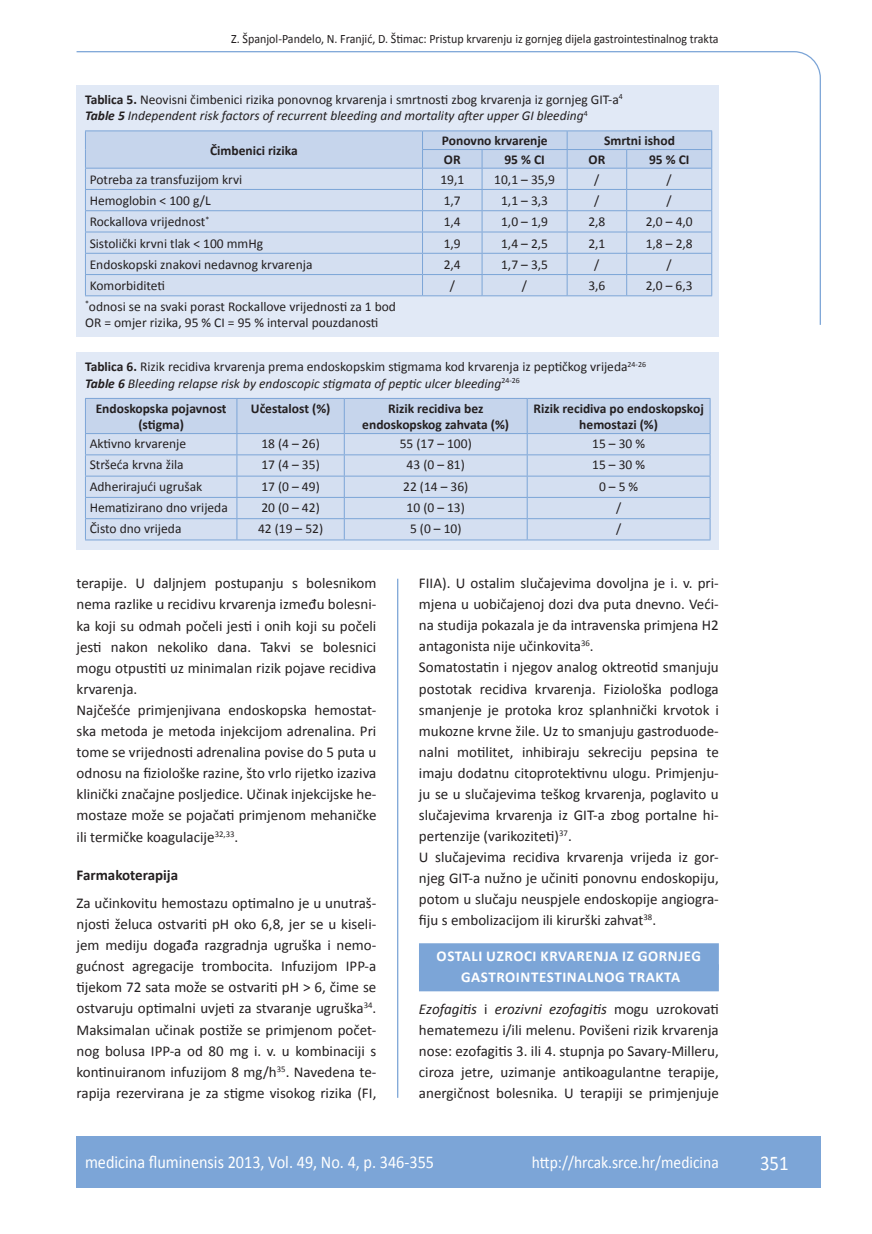
<style>
.page{position:relative;width:872px;height:1234px;background:#fff}
.page>*{position:absolute;margin:0;border:0;box-sizing:border-box;transform-origin:0 0}
.t1{font:21px "Calibri";color:#fff;scale:.9 1}
.t2{font:18px "Calibri";color:#fff;scale:.9 1}
.t3{font:17.25px "Calibri";color:#fff;scale:.9 1}
.t4{font:15px/21.1px "Calibri";color:#231f20}
.t5{font:700 15px/21px "Calibri";letter-spacing:.04em;color:#fff;text-align:center}
.t6{font:700 15px "Calibri";color:#231f20}
.t7{font:13.5px/16.5px "Calibri";color:#231f20}
.t8{font:700 13.5px/16.5px "Calibri";color:#231f20;text-align:center}
.t9{font:12.75px "Calibri";color:#231f20;scale:.94 1}
.s1{font-weight:700}
.s2{font-weight:700;font-style:italic}
.s3{font-style:italic}
</style>
<div class="page">
<svg style="left:76px;top:51px;width:745px;height:275px"></svg>
<hr style="left:397px;top:578px;width:1px;height:519px;background:#7ca5d7">
<div style="left:77px;top:1135px;width:744px;height:51px;background:#7ca5d7"></div>
<div style="left:77px;top:85px;width:642px;height:251px;background:#e1e9f6"></div>
<hr style="left:85px;top:130px;width:337px;height:1px;background:#7ca5d7">
<hr style="left:422px;top:130px;width:60px;height:1px;background:#7ca5d7">
<hr style="left:482px;top:130px;width:85px;height:1px;background:#7ca5d7">
<hr style="left:567px;top:130px;width:59px;height:1px;background:#7ca5d7">
<hr style="left:626px;top:130px;width:86px;height:1px;background:#7ca5d7">
<svg style="left:85px;top:131px;width:627px;height:164px"></svg>
<hr style="left:85px;top:295px;width:337px;height:1px;background:#7ca5d7">
<hr style="left:422px;top:295px;width:60px;height:1px;background:#7ca5d7">
<hr style="left:482px;top:295px;width:85px;height:1px;background:#7ca5d7">
<hr style="left:567px;top:295px;width:59px;height:1px;background:#7ca5d7">
<hr style="left:626px;top:295px;width:86px;height:1px;background:#7ca5d7">
<div style="left:77px;top:352px;width:642px;height:198px;background:#e1e9f6"></div>
<svg style="left:85px;top:398px;width:625px;height:141px"></svg>
<hr style="left:85px;top:539px;width:152px;height:1px;background:#7ca5d7">
<hr style="left:237px;top:539px;width:107px;height:1px;background:#7ca5d7">
<hr style="left:344px;top:539px;width:183px;height:1px;background:#7ca5d7">
<hr style="left:527px;top:539px;width:183px;height:1px;background:#7ca5d7">
<div style="left:419px;top:943px;width:300px;height:27px;background:#7ca5d7"></div>
<div style="left:419px;top:964px;width:300px;height:27px;background:#7ca5d7"></div>
<p class="t9" style="left:231px;top:30px;width:520px">Z. Španjol-Pandelo, N. Franjić, D. Štimac: Pristup krvarenju iz gornjeg dijela gastrointestinalnog trakta</p>
<p class="t7" style="left:85px;top:90px;width:539px"><span class="s1">Tablica 5.</span> Neovisni čimbenici rizika ponovnog krvarenja i smrtnosti zbog krvarenja iz gornjeg GIT-a<sup>4<br></sup><span class="s2">Table 5</span> <span class="s3">Independent risk factors of recurrent bleeding and mortality after upper GI bleeding</span><sup>4</sup></p>
<p class="t8" style="left:210px;top:141px;width:89px">Čimbenici rizika</p>
<p class="t8" style="left:442px;top:132px;width:107px">Ponovno krvarenje</p>
<p class="t8" style="left:604px;top:132px;width:72px">Smrtni ishod</p>
<p class="t8" style="left:444px;top:150px;width:18px">OR</p>
<p class="t8" style="left:504px;top:150px;width:42px">95 % CI</p>
<p class="t8" style="left:588px;top:150px;width:18px">OR</p>
<p class="t8" style="left:649px;top:150px;width:42px">95 % CI</p>
<p class="t7" style="left:90px;top:170px;width:154px">Potreba za transfuzijom krvi</p>
<p class="t7" style="left:440px;top:170px;width:25px">19,1</p>
<p class="t7" style="left:494px;top:170px;width:62px">10,1 – 35,9</p>
<p class="t7" style="left:594px;top:170px;width:7px">/</p>
<p class="t7" style="left:666px;top:170px;width:7px">/</p>
<p class="t7" style="left:90px;top:192px;width:123px">Hemoglobin &lt; 100 g/L</p>
<p class="t7" style="left:444px;top:192px;width:19px">1,7</p>
<p class="t7" style="left:501px;top:192px;width:48px">1,1 – 3,3</p>
<p class="t7" style="left:594px;top:192px;width:7px">/</p>
<p class="t7" style="left:666px;top:192px;width:7px">/</p>
<p class="t7" style="left:90px;top:213px;width:121px">Rockallova vrijednost<sup>*</sup></p>
<p class="t7" style="left:444px;top:213px;width:19px">1,4</p>
<p class="t7" style="left:501px;top:213px;width:48px">1,0 – 1,9</p>
<p class="t7" style="left:588px;top:213px;width:19px">2,8</p>
<p class="t7" style="left:646px;top:213px;width:48px">2,0 – 4,0</p>
<p class="t7" style="left:90px;top:234px;width:175px">Sistolički krvni tlak &lt; 100 mmHg</p>
<p class="t7" style="left:444px;top:234px;width:19px">1,9</p>
<p class="t7" style="left:501px;top:234px;width:48px">1,4 – 2,5</p>
<p class="t7" style="left:588px;top:234px;width:19px">2,1</p>
<p class="t7" style="left:646px;top:234px;width:48px">1,8 – 2,8</p>
<p class="t7" style="left:90px;top:255px;width:224px">Endoskopski znakovi nedavnog krvarenja</p>
<p class="t7" style="left:444px;top:255px;width:19px">2,4</p>
<p class="t7" style="left:501px;top:255px;width:48px">1,7 – 3,5</p>
<p class="t7" style="left:594px;top:255px;width:7px">/</p>
<p class="t7" style="left:666px;top:255px;width:7px">/</p>
<p class="t7" style="left:90px;top:277px;width:77px">Komorbiditeti</p>
<p class="t7" style="left:450px;top:277px;width:7px">/</p>
<p class="t7" style="left:522px;top:277px;width:7px">/</p>
<p class="t7" style="left:588px;top:277px;width:19px">3,6</p>
<p class="t7" style="left:646px;top:277px;width:48px">2,0 – 6,3</p>
<p class="t7" style="left:85px;top:297px;width:312px"><sup>*</sup>odnosi se na svaki porast Rockallove vrijednosti za 1 bod<br>OR = omjer rizika, 95 % CI = 95 % interval pouzdanosti</p>
<p class="t7" style="left:85px;top:358px;width:562px"><span class="s1">Tablica 6.</span> Rizik recidiva krvarenja prema endoskopskim stigmama kod krvarenja iz peptičkog vrijeda<sup>24-26<br></sup><span class="s2">Table 6</span> <span class="s3">Bleeding relapse risk by endoscopic stigmata of peptic ulcer bleeding</span><sup>24-26</sup></p>
<p class="t8" style="left:96px;top:399px;width:132px">Endoskopska pojavnost (stigma)</p>
<p class="t8" style="left:251px;top:399px;width:81px">Učestalost (%)</p>
<p class="t8" style="left:362px;top:399px;width:148px">Rizik recidiva bez endoskopskog zahvata (%)</p>
<p class="t8" style="left:533px;top:399px;width:172px">Rizik recidiva po endoskopskoj hemostazi (%)</p>
<p class="t7" style="left:90px;top:434px;width:98px">Aktivno krvarenje</p>
<p class="t7" style="left:261px;top:434px;width:60px">18 (4 – 26)</p>
<p class="t7" style="left:400px;top:434px;width:73px">55 (17 – 100)</p>
<p class="t7" style="left:592px;top:434px;width:54px">15 – 30 %</p>
<p class="t7" style="left:90px;top:456px;width:95px">Stršeća krvna žila</p>
<p class="t7" style="left:261px;top:456px;width:60px">17 (4 – 35)</p>
<p class="t7" style="left:406px;top:456px;width:60px">43 (0 – 81)</p>
<p class="t7" style="left:592px;top:456px;width:54px">15 – 30 %</p>
<p class="t7" style="left:90px;top:477px;width:114px">Adherirajući ugrušak</p>
<p class="t7" style="left:261px;top:477px;width:60px">17 (0 – 49)</p>
<p class="t7" style="left:403px;top:477px;width:67px">22 (14 – 36)</p>
<p class="t7" style="left:599px;top:477px;width:41px">0 – 5%</p>
<p class="t7" style="left:90px;top:498px;width:140px">Hematizirano dno vrijeda</p>
<p class="t7" style="left:261px;top:498px;width:60px">20 (0 – 42)</p>
<p class="t7" style="left:406px;top:498px;width:60px">10 (0 – 13)</p>
<p class="t7" style="left:616px;top:498px;width:7px">/</p>
<p class="t7" style="left:90px;top:519px;width:93px">Čisto dno vrijeda</p>
<p class="t7" style="left:258px;top:519px;width:67px">42 (19 – 52)</p>
<p class="t7" style="left:410px;top:519px;width:53px">5 (0 – 10)</p>
<p class="t7" style="left:616px;top:519px;width:7px">/</p>
<p class="t4" style="left:77px;top:572px;width:301px">terapije. U daljnjem postupanju s bolesnikom nema razlike u recidivu krvarenja između bolesni&shy;ka koji su odmah počeli jesti i onih koji su počeli jesti nakon nekoliko dana. Takvi se bolesnici mogu otpustiti uz minimalan rizik pojave recidiva krvarenja.<br>Najčešće primjenjivana endoskopska hemostat&shy;ska metoda je metoda injekcijom adrenalina. Pri tome se vrijednosti adrenalina povise do 5 puta u odnosu na fiziološke razine, što vrlo rijetko izaziva klinički značajne posljedice. Učinak injekcijske he&shy;mostaze može se pojačati primjenom mehaničke ili termičke koagulacije<sup>32,33</sup>.</p>
<p class="t6" style="left:77px;top:865px;width:103px">Farmakoterapija</p>
<p class="t4" style="left:77px;top:891px;width:301px;text-align:justify">Za učinkovitu hemostazu optimalno je u unutraš&shy;njosti želuca ostvariti pH oko 6,8, jer se u kiseli&shy;jem mediju događa razgradnja ugruška i nemo&shy;gućnost agregacije trombocita. Infuzijom IPP-a tijekom 72 sata može se ostvariti pH &gt; 6, čime se ostvaruju optimalni uvjeti za stvaranje ugruška<sup>34</sup>.<br>Maksimalan učinak postiže se primjenom počet&shy;nog bolusa IPP-a od 80 mg i. v. u kombinaciji s kontinuiranom infuzijom 8 mg/h<sup>35</sup>. Navedena te&shy;rapija rezervirana je za stigme visokog rizika (FI,</p>
<p class="t4" style="left:419px;top:572px;width:301px">FIIA). U ostalim slučajevima dovoljna je i. v. pri&shy;mjena u uobičajenoj dozi dva puta dnevno. Veći&shy;na studija pokazala je da intravenska primjena H2 antagonista nije učinkovita<sup>36</sup>.<br>Somatostatin i njegov analog oktreotid smanjuju postotak recidiva krvarenja. Fiziološka podloga smanjenje je protoka kroz splanhnički krvotok i mukozne krvne žile. Uz to smanjuju gastroduode&shy;nalni motilitet, inhibiraju sekreciju pepsina te imaju dodatnu citoprotektivnu ulogu. Primjenju&shy;ju se u slučajevima teškog krvarenja, poglavito u slučajevima krvarenja iz GIT-a zbog portalne hi&shy;pertenzije (varikoziteti)<sup>37</sup>.<br>U slučajevima recidiva krvarenja vrijeda iz gor&shy;njeg GIT-a nužno je učiniti ponovnu endoskopiju, potom u slučaju neuspjele endoskopije angiogra&shy;fiju s embolizacijom ili kirurški zahvat<sup>38</sup>.</p>
<p class="t5" style="left:436px;top:944px;width:266px">OSTALI UZROCI KRVARENJA IZ GORNJEG<br>GASTROINTESTINALNOG TRAKTA</p>
<p class="t4" style="left:419px;top:997px;width:301px;text-align:justify"><span class="s3">Ezofagitis</span> i <span class="s3">erozivni ezofagitis</span> mogu uzrokovati hematemezu i/ili melenu. Povišeni rizik krvarenja nose: ezofagitis 3. ili 4. stupnja po Savary-Milleru, ciroza jetre, uzimanje antikoagulantne terapije, anergičnost bolesnika. U terapiji se primjenjuje</p>
<p class="t2" style="left:85px;top:1150px;width:389px">medicina fluminensis 2013, Vol. 49, No. 4, p. 346-355</p>
<p class="t3" style="left:532px;top:1151px;width:209px">http://hrcak.srce.hr/medicina</p>
<h1 class="t1" style="left:760px;top:1149px;width:33px">351</h1>
</div>
